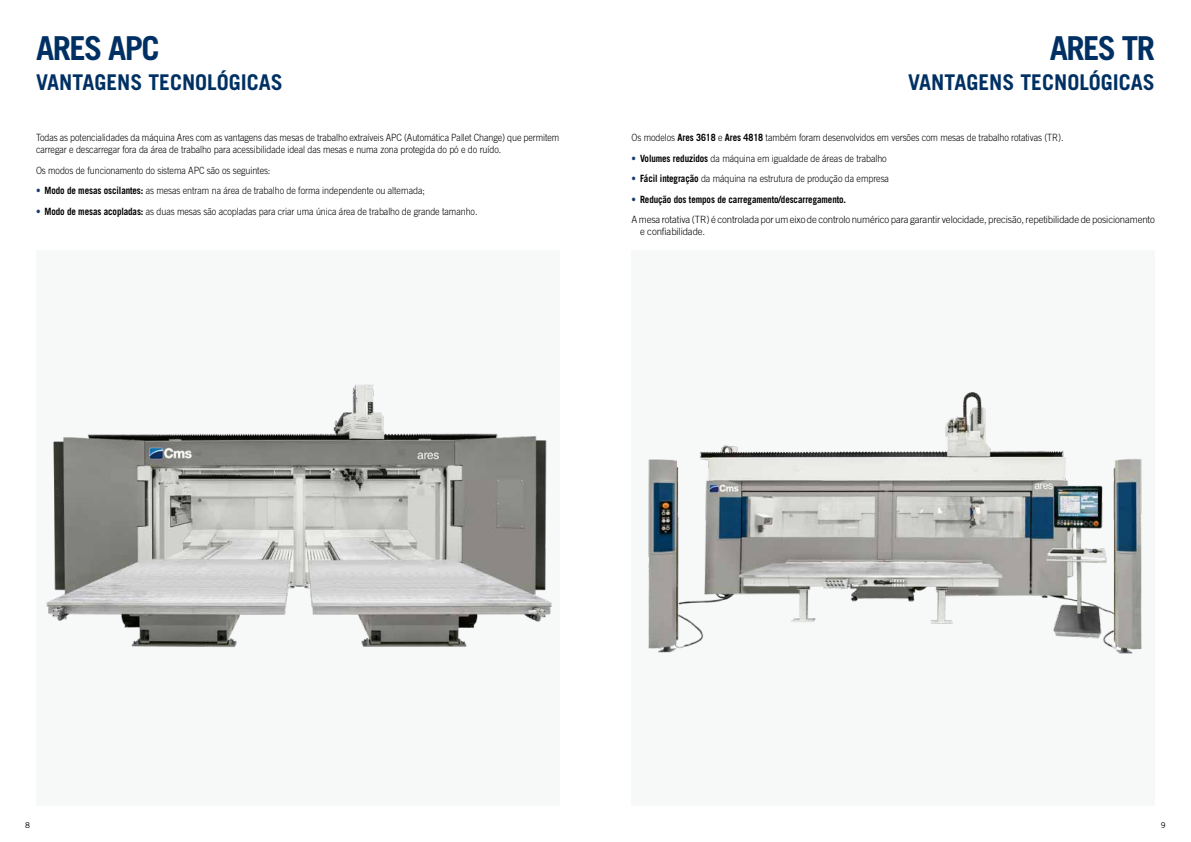
<style>
.page{position:relative;width:1191px;height:842px;background:#fff}
.page>*{position:absolute;margin:0;border:0;box-sizing:border-box;transform-origin:0 0}
.t1{font:700 33px "Trade Gothic LT Std";letter-spacing:-.05em;color:#003063}
.t2{font:700 21.7px "Trade Gothic LT Std";color:#003063}
.t3{font:300 10px/12px "Trade Gothic LT Std";letter-spacing:-.01em;color:#000;scale:.9 1}
.t4{font:300 10px/20.5px "Trade Gothic LT Std";letter-spacing:-.01em;color:#000;scale:.96 1}
.t5{font:8px "Trade Gothic LT Std";color:#000}
.s1{color:#183c6f}
.s2{font-weight:700}
</style>
<div class="page">
<div style="left:36px;top:251px;width:523px;height:555px;background:#f7f9f9"></div>
<img style="left:46px;top:384px;width:506px;height:264px">
<div style="left:631px;top:251px;width:524px;height:555px;background:#f7f9f9"></div>
<img style="left:648px;top:392px;width:494px;height:262px">
<h1 class="t1" style="left:36px;top:28px;width:125px">ARES APC</h1>
<h2 class="t2" style="left:36px;top:69px;width:248px">VANTAGENS TECNOLÓGICAS</h2>
<p class="t3" style="left:36px;top:131px;width:583px">Todas as potencialidades da máquina Ares com as vantagens das mesas de trabalho extraíveis APC (Automática Pallet Change) que permitem carregar e descarregar fora da área de trabalho para acessibilidade ideal das mesas e numa zona protegida do pó e do ruído.</p>
<p class="t3" style="left:36px;top:164px;width:262px">Os modos de funcionamento do sistema APC são os seguintes:</p>
<p class="t3" style="left:36px;top:184px;width:434px"><span class="s1">•</span> <span class="s2">Modo de mesas oscilantes:</span> as mesas entram na área de trabalho de forma independente ou alternada;</p>
<p class="t3" style="left:36px;top:205px;width:492px"><span class="s1">•</span> <span class="s2">Modo de mesas acopladas:</span> as duas mesas são acopladas para criar uma única área de trabalho de grande tamanho.</p>
<h1 class="t1" style="left:1049px;top:28px;width:107px">ARES TR</h1>
<h2 class="t2" style="left:908px;top:69px;width:248px">VANTAGENS TECNOLÓGICAS</h2>
<p class="t3" style="left:631px;top:131px;width:481px">Os modelos <span class="s2">Ares 3618</span> e <span class="s2">Ares 4818</span> também foram desenvolvidos em versões com mesas de trabalho rotativas (TR).</p>
<p class="t3" style="left:631px;top:152px;width:285px"><span class="s1">•</span> <span class="s2">Volumes reduzidos</span> da máquina em igualdade de áreas de trabalho</p>
<p class="t3" style="left:631px;top:172px;width:288px"><span class="s1">•</span> <span class="s2">Fácil integração</span> da máquina na estrutura de produção da empresa</p>
<p class="t4" style="left:631px;top:189px;width:547px"><span class="s1">•</span> <span class="s2">Redução dos tempos de carregamento/descarregamento.<br></span>A mesa rotativa (TR) é controlada por um eixo de controlo numérico para garantir velocidade, precisão, repetibilidade de posicionamento</p>
<p class="t4" style="left:640px;top:221px;width:69px">e confiabilidade.</p>
<p class="t5" style="left:25px;top:820px;width:6px">8</p>
<p class="t5" style="left:1160px;top:820px;width:6px">9</p>
</div>
